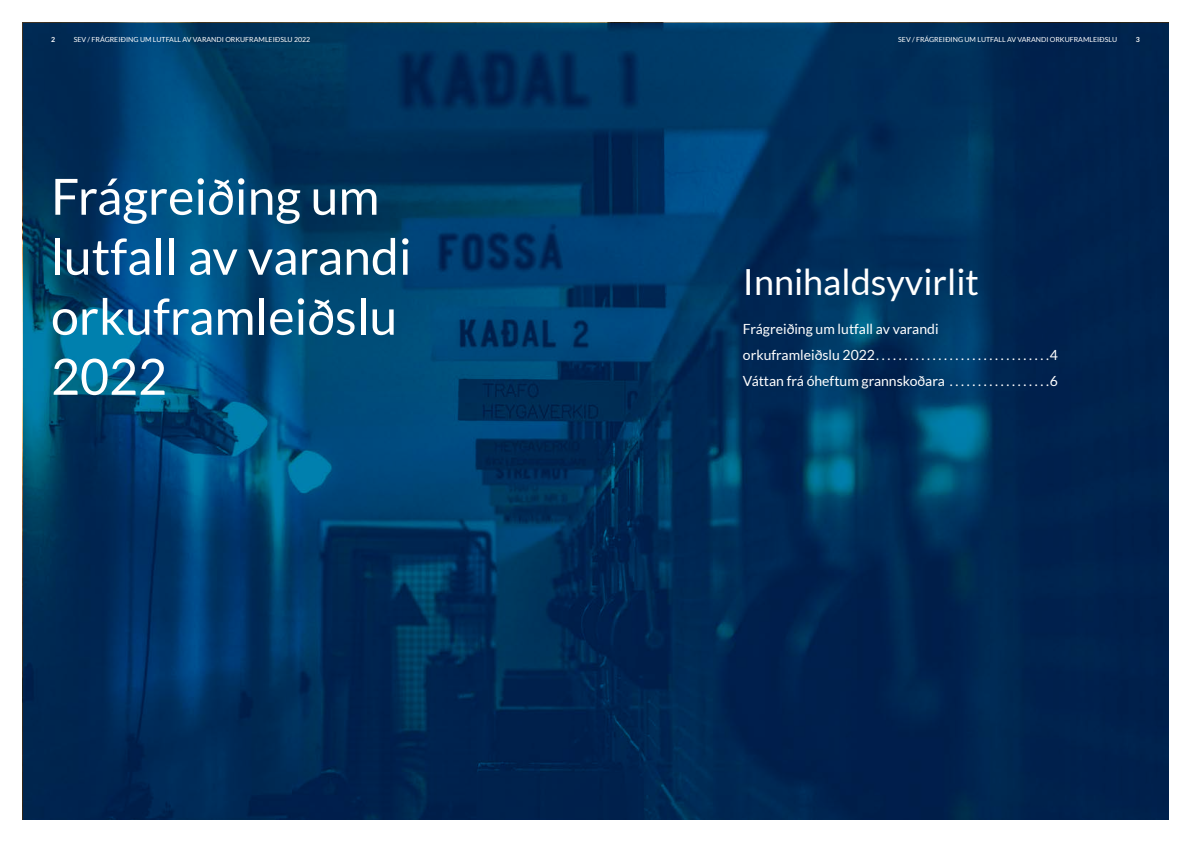
<style>
.page{position:relative;width:1191px;height:842px;background:#fff}
.page>*{position:absolute;margin:0;border:0;box-sizing:border-box;transform-origin:0 0}
.t1{font:50px/60px "Lato";color:#fff}
.t2{font:36px "Lato";color:#fff}
.t3{font:14px/26px "Lato";color:#fff}
.t4{font:7px "Lato";color:#fff}
.t5{font:700 7px "Lato";color:#fff}
</style>
<div class="page">
<img style="left:23px;top:23px;width:1145px;height:796px">
<p class="t5" style="left:51px;top:36px;width:6px">2</p>
<p class="t4" style="left:74px;top:36px;width:238px">SEV / FRÁGREIÐING UM LUTFALL AV VARANDI ORKUFRAMLEIÐSLU 2022</p>
<p class="t4" style="left:898px;top:36px;width:220px">SEV / FRÁGREIÐING UM LUTFALL AV VARANDI ORKUFRAMLEIÐSLU</p>
<p class="t5" style="left:1135px;top:36px;width:6px">3</p>
<h1 class="t1" style="left:51px;top:166px;width:362px">Frágreiðing um lutfall av varandi orkuframleiðslu<br>2022</h1>
<h2 class="t2" style="left:743px;top:262px;width:237px">Innihaldsyvirlit</h2>
<p class="t3" style="left:743px;top:316px;width:316px">Frágreiðing um lutfall av varandi<br>orkuframleiðslu 2022 . . . . . . . . . . . . . . . . . . . . . . . . . . . . . . 4<br>Váttan frá óheftum grannskoðara . . . . . . . . . . . . . . . . . 6</p>
</div>
